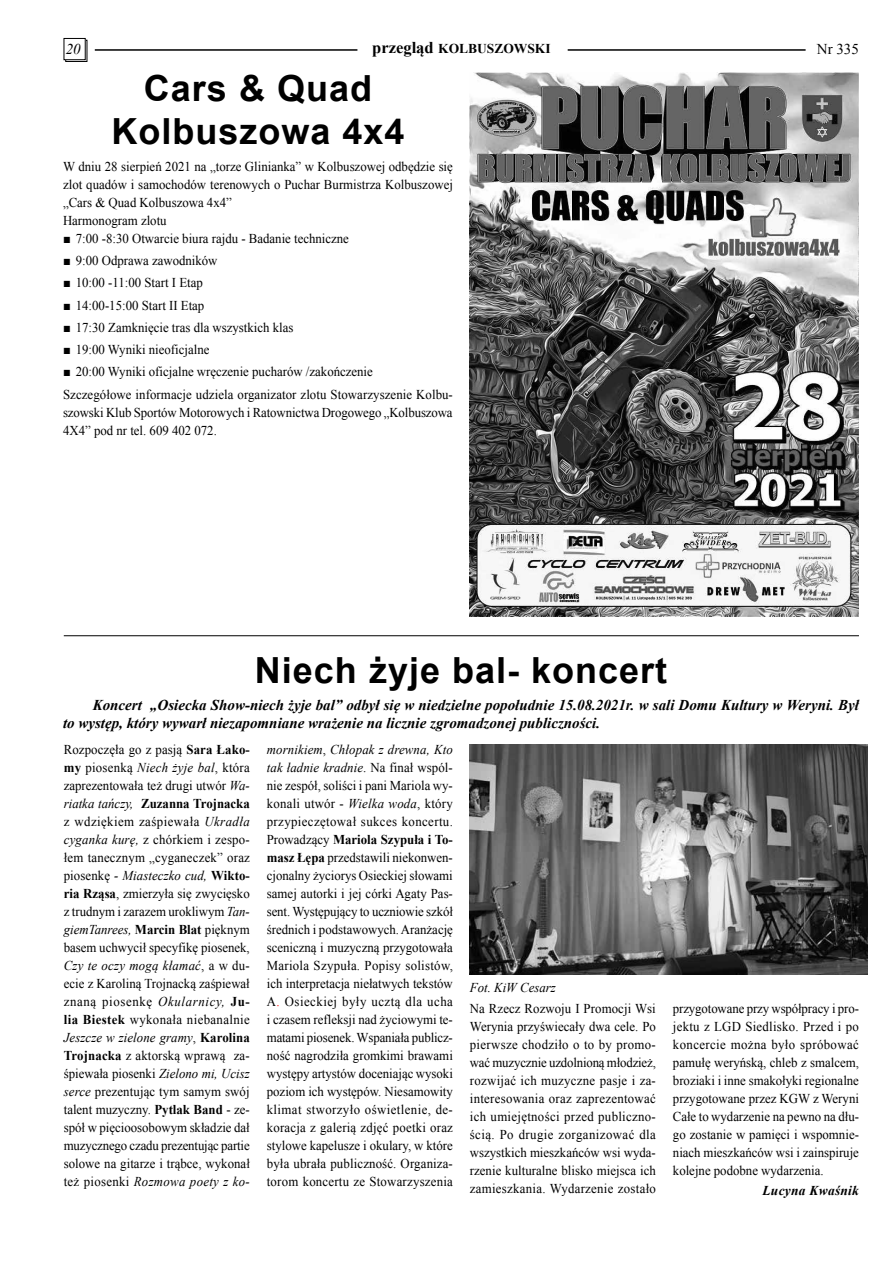
<style>
.page{position:relative;width:893px;height:1263px;background:#fff}
.page>*{position:absolute;margin:0;border:0;box-sizing:border-box;transform-origin:0 0}
.t1{font:700 36px/43.2px "Arial";letter-spacing:.03em;color:#000;text-align:center}
.t2{font:italic 700 15px/18px "Times New Roman";color:#000}
.t3{font:15px "Times New Roman";color:#000}
.t4{font:italic 15px "Times New Roman";color:#000}
.t5{font:13.5px/18px "Times New Roman";color:#000;text-align:justify;scale:.95 1}
.t6{font:700 13.5px "Times New Roman";color:#000}
.t7{font:italic 700 13.5px "Times New Roman";letter-spacing:.02em;color:#000}
.t8{font:italic 13.5px "Times New Roman";color:#000;scale:.95 1}
.s1{font-size:16.5px}
.s2{font-weight:700}
.s3{font-style:italic}
.s4{color:#f00}
</style>
<div class="page">
<hr style="left:95px;top:49px;width:262px;height:2px;background:#000">
<hr style="left:568px;top:49px;width:238px;height:2px;background:#000">
<div style="left:66px;top:40px;width:21px;height:22px;border:1px solid #000"></div>
<div style="left:64px;top:38px;width:21px;height:22px;background:#fff"></div>
<div style="left:64px;top:38px;width:21px;height:22px;border:1px solid #000"></div>
<img style="left:470px;top:72px;width:388px;height:545px">
<hr style="left:64px;top:635px;width:795px;height:1px;background:#000">
<img style="left:470px;top:744px;width:397px;height:230px">
<p class="t4" style="left:66px;top:39px;width:16px">20</p>
<p class="t6" style="left:372px;top:39px;width:180px"><span class="s1">przegląd</span> KOLBUSZOWSKI</p>
<p class="t3" style="left:817px;top:39px;width:44px">Nr 335</p>
<h1 class="t1" style="left:111px;top:68px;width:295px">Cars &amp; Quad<br>Kolbuszowa 4x4</h1>
<p class="t5" style="left:63px;top:157px;width:412px;text-align:left">W dniu 28 sierpień 2021 na „torze Glinianka” w Kolbuszowej odbędzie się zlot quadów i samochodów terenowych o Puchar Burmistrza Kolbuszowej „Cars &amp; Quad Kolbuszowa 4x4”<br>Harmonogram zlotu</p>
<p class="t5" style="left:63px;top:229px;width:302px">■ 7:00 -8:30 Otwarcie biura rajdu - Badanie techniczne</p>
<p class="t5" style="left:63px;top:251px;width:164px">■ 9:00 Odprawa zawodników</p>
<p class="t5" style="left:63px;top:274px;width:149px">■ 10:00 -11:00 Start I Etap</p>
<p class="t5" style="left:63px;top:296px;width:150px">■ 14:00-15:00 Start II Etap</p>
<p class="t5" style="left:63px;top:318px;width:244px">■ 17:30 Zamknięcie tras dla wszystkich klas</p>
<p class="t5" style="left:63px;top:340px;width:156px">■ 19:00 Wyniki nieoficjalne</p>
<p class="t5" style="left:63px;top:360px;width:412px;line-height:22.2px">■ 20:00 Wyniki oficjalne wręczenie pucharów /zakończenie<br>Szczegółowe informacje udziela organizator zlotu Stowarzyszenie Kolbu-</p>
<p class="t5" style="left:63px;top:403px;width:412px">szowski Klub Sportów Motorowych i Ratownictwa Drogowego „Kolbuszowa<br>4X4” pod nr tel. 609 402 072.</p>
<h1 class="t1" style="left:255px;top:650px;width:414px">Niech żyje bal- koncert</h1>
<p class="t2" style="left:63px;top:695px;width:797px;text-indent:30px">Koncert „Osiecka Show-niech żyje bal” odbył się w niedzielne popołudnie 15.08.2021r. w sali Domu Kultury w Weryni. Był to występ, który wywarł niezapomniane wrażenie na licznie zgromadzonej publiczności.</p>
<p class="t5" style="left:64px;top:740px;width:197px">Rozpoczęła go z pasją <span class="s2">Sara Łako&shy;my</span> piosenką <span class="s3">Niech żyje bal</span>, która zaprezentowała też drugi utwór <span class="s3">Wa&shy;riatka tańczy,</span> <span class="s2">Zuzanna Trojnacka </span>z wdziękiem zaśpiewała <span class="s3">Ukradła cyganka kurę,</span> z chórkiem i zespo&shy;łem tanecznym „cyganeczek” oraz piosenkę <span class="s3">- Miasteczko cud,</span> <span class="s2">Wikto&shy;ria Rząsa</span>, zmierzyła się zwycięsko z trudnym i zarazem urokliwym <span class="s3">Tan&shy;giemTanrees,</span> <span class="s2">Marcin Blat</span> pięknym basem uchwycił specyfikę piosenek, <span class="s3">Czy te oczy mogą kłamać</span>, a w du&shy;ecie z Karoliną Trojnacką zaśpiewał znaną piosenkę <span class="s3">Okularnicy,</span> <span class="s2">Ju&shy;lia Biestek</span> wykonała niebanalnie <span class="s3">Jeszcze w zielone gramy</span>, <span class="s2">Karolina Trojnacka</span> z aktorską wprawą za&shy;śpiewała piosenki <span class="s3">Zielono mi, Ucisz serce</span> prezentując tym samym swój talent muzyczny. <span class="s2">Pytlak Band</span> - ze&shy;spół w pięcioosobowym składzie dał muzycznego czadu prezentując partie solowe na gitarze i trąbce, wykonał też piosenki <span class="s3">Rozmowa poety z ko-</span></p>
<p class="t5" style="left:267px;top:740px;width:197px"><span class="s3">mornikiem</span>, <span class="s3">Chłopak z drewna, Kto tak ładnie kradnie</span>. Na finał wspól&shy;nie zespół, soliści i pani Mariola wy&shy;konali utwór - <span class="s3">Wielka woda</span>, który przypieczętował sukces koncertu.<br>Prowadzący <span class="s2">Mariola Szypuła i To&shy;masz Łępa</span> przedstawili niekonwen&shy;cjonalny życiorys Osieckiej słowami samej autorki i jej córki Agaty Pas&shy;sent. Występujący to uczniowie szkół średnich i podstawowych. Aranżację sceniczną i muzyczną przygotowała Mariola Szypuła. Popisy solistów, ich interpretacja niełatwych tekstów A<span class="s4">.</span> Osieckiej były ucztą dla ucha i czasem refleksji nad życiowymi te&shy;matami piosenek. Wspaniała publicz&shy;ność nagrodziła gromkimi brawami występy artystów doceniając wysoki poziom ich występów. Niesamowity klimat stworzyło oświetlenie, de&shy;koracja z galerią zdjęć poetki oraz stylowe kapelusze i okulary, w które była ubrała publiczność. Organiza&shy;torom koncertu ze Stowarzyszenia</p>
<p class="t8" style="left:470px;top:978px;width:92px">Fot. KiW Cesarz</p>
<p class="t5" style="left:470px;top:999px;width:197px">Na Rzecz Rozwoju I Promocji Wsi Werynia przyświecały dwa cele. Po pierwsze chodziło o to by promo&shy;wać muzycznie uzdolnioną młodzież, rozwijać ich muzyczne pasje i za&shy;interesowania oraz zaprezentować ich umiejętności przed publiczno&shy;ścią. Po drugie zorganizować dla wszystkich mieszkańców wsi wyda&shy;rzenie kulturalne blisko miejsca ich zamieszkania. Wydarzenie zostało</p>
<p class="t5" style="left:673px;top:999px;width:197px">przygotowane przy współpracy i pro&shy;jektu z LGD Siedlisko. Przed i po koncercie można było spróbować pamułę weryńską, chleb z smalcem, broziaki i inne smakołyki regionalne przygotowane przez KGW z Weryni Całe to wydarzenie na pewno na dłu&shy;go zostanie w pamięci i wspomnie&shy;niach mieszkańców wsi i zainspiruje kolejne podobne wydarzenia.</p>
<p class="t7" style="left:762px;top:1181px;width:98px">Lucyna Kwaśnik</p>
</div>
